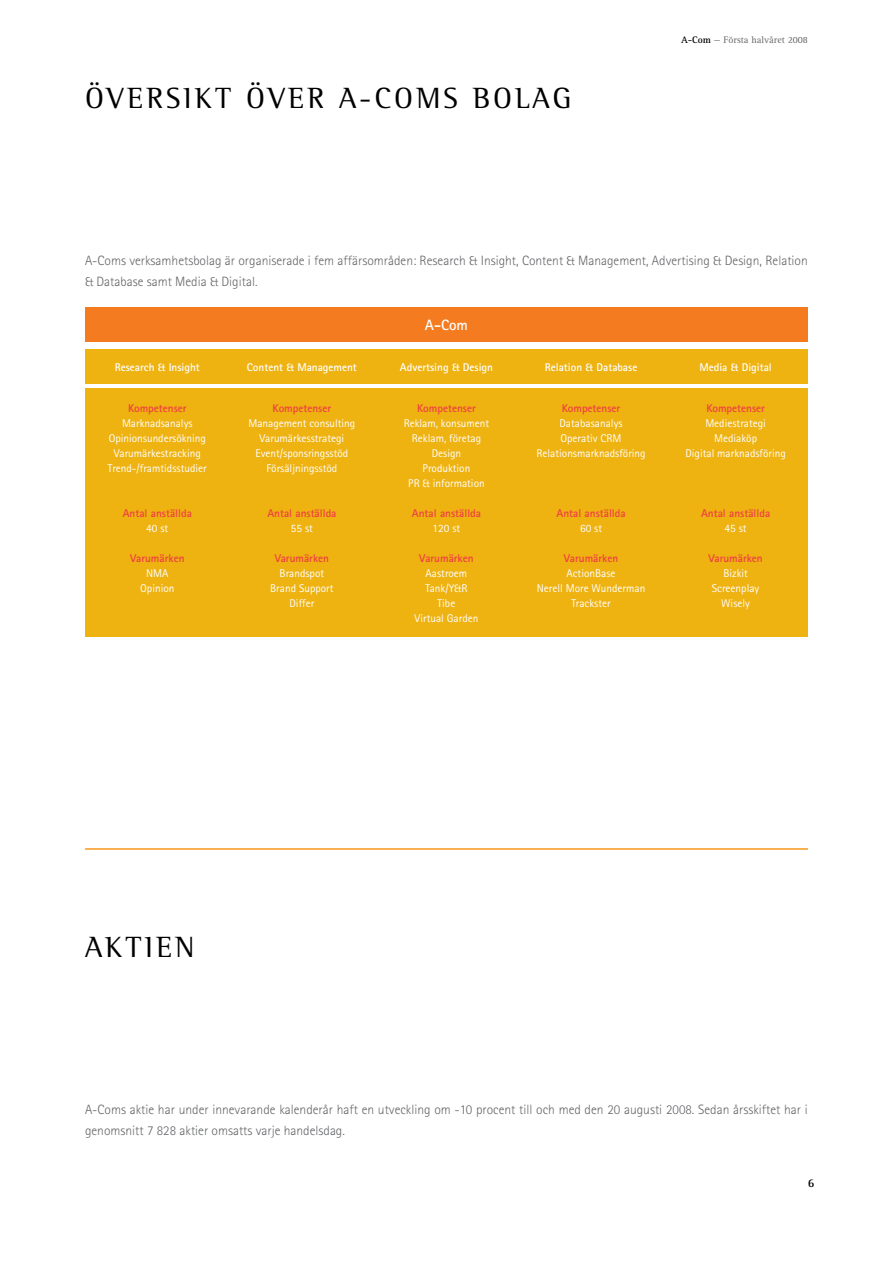
<style>
.page{position:relative;width:893px;height:1263px;background:#fff}
.page>*{position:absolute;margin:0;border:0;box-sizing:border-box;transform-origin:0 0}
.t1{font:30px "Rotis Semi Serif";letter-spacing:.1em;color:#000}
.t2{font:700 15px "Rotis Sans Serif";color:#fff}
.t3{font:300 13.5px/21px "Rotis Sans Serif";color:#636467}
.t4{font:700 12px "Rotis Serif";color:#000}
.t5{font:11.25px/15px "Rotis Sans Serif";color:#fff;text-align:center}
.t6{font:700 11.25px "Rotis Sans Serif";color:#ef3e42}
.t7{font:700 11.25px "Rotis Sans Serif";color:#fff}
.t8{font:9.75px "Rotis Serif";color:#636467}
.s1{font-weight:700;color:#000}
</style>
<div class="page">
<div style="left:85px;top:307px;width:723px;height:34px;background:#f47b20"></div>
<div style="left:85px;top:350px;width:145px;height:34px;background:#eeb211"></div>
<div style="left:85px;top:388px;width:145px;height:249px;background:#eeb211"></div>
<div style="left:230px;top:350px;width:144px;height:34px;background:#eeb211"></div>
<div style="left:230px;top:388px;width:144px;height:249px;background:#eeb211"></div>
<div style="left:374px;top:350px;width:145px;height:34px;background:#eeb211"></div>
<div style="left:374px;top:388px;width:145px;height:249px;background:#eeb211"></div>
<div style="left:519px;top:350px;width:144px;height:34px;background:#eeb211"></div>
<div style="left:519px;top:388px;width:144px;height:249px;background:#eeb211"></div>
<div style="left:663px;top:350px;width:145px;height:34px;background:#eeb211"></div>
<div style="left:663px;top:388px;width:145px;height:249px;background:#eeb211"></div>
<hr style="left:85px;top:848px;width:723px;height:2px;background:#f8981d">
<h1 class="t1" style="left:85px;top:80px;width:488px">ÖVERSIKT ÖVER A-COMS BOLAG</h1>
<p class="t8" style="left:681px;top:34px;width:128px"><span class="s1">A-Com</span> — Första halvåret 2008</p>
<p class="t3" style="left:85px;top:250px;width:724px">A-Coms verksamhetsbolag är organiserade i fem affärsområden: Research &amp; Insight, Content &amp; Management, Advertising &amp; Design, Relation &amp; Database samt Media &amp; Digital.</p>
<h2 class="t2" style="left:425px;top:316px;width:45px">A-Com</h2>
<p class="t7" style="left:115px;top:360px;width:87px">Research &amp; Insight</p>
<p class="t6" style="left:128px;top:401px;width:60px">Kompetenser</p>
<p class="t5" style="left:108px;top:416px;width:100px">Marknadsanalys<br>Opinionsundersökning<br>Varumärkestracking<br>Trend-/framtidsstudier</p>
<p class="t6" style="left:123px;top:506px;width:71px">Antal anställda</p>
<p class="t5" style="left:146px;top:521px;width:24px">40 st</p>
<p class="t6" style="left:130px;top:551px;width:56px">Varumärken</p>
<p class="t5" style="left:140px;top:566px;width:36px">NMA<br>Opinion</p>
<p class="t7" style="left:247px;top:360px;width:112px">Content &amp; Management</p>
<p class="t6" style="left:273px;top:401px;width:60px">Kompetenser</p>
<p class="t5" style="left:248px;top:416px;width:108px">Management consulting<br>Varumärkesstrategi<br>Event/sponsringsstöd<br>Försäljningsstöd</p>
<p class="t6" style="left:267px;top:506px;width:71px">Antal anställda</p>
<p class="t5" style="left:291px;top:521px;width:24px">55 st</p>
<p class="t6" style="left:275px;top:551px;width:56px">Varumärken</p>
<p class="t5" style="left:270px;top:566px;width:65px">Brandspot<br>Brand Support<br>Differ</p>
<p class="t7" style="left:400px;top:360px;width:95px">Advertsing &amp; Design</p>
<p class="t6" style="left:417px;top:401px;width:60px">Kompetenser</p>
<p class="t5" style="left:404px;top:416px;width:87px">Reklam, konsument<br>Reklam, företag<br>Design<br>Produktion<br>PR &amp; information</p>
<p class="t6" style="left:412px;top:506px;width:71px">Antal anställda</p>
<p class="t5" style="left:433px;top:521px;width:29px">120 st</p>
<p class="t6" style="left:419px;top:551px;width:56px">Varumärken</p>
<p class="t5" style="left:415px;top:566px;width:65px">Aastroem<br>Tank/Y&amp;R<br>Tibe<br>Virtual Garden</p>
<p class="t7" style="left:545px;top:360px;width:94px">Relation &amp; Database</p>
<p class="t6" style="left:562px;top:401px;width:60px">Kompetenser</p>
<p class="t5" style="left:536px;top:416px;width:111px">Databasanalys<br>Operativ CRM<br>Relationsmarknadsföring</p>
<p class="t7" style="left:699px;top:360px;width:74px">Media &amp; Digital</p>
<p class="t6" style="left:706px;top:401px;width:60px">Kompetenser</p>
<p class="t5" style="left:685px;top:416px;width:102px">Mediestrategi<br>Mediaköp<br>Digital marknadsföring</p>
<p class="t6" style="left:556px;top:506px;width:71px">Antal anställda</p>
<p class="t5" style="left:580px;top:521px;width:24px">60 st</p>
<p class="t6" style="left:564px;top:551px;width:56px">Varumärken</p>
<p class="t5" style="left:537px;top:566px;width:110px">ActionBase<br>Nerell More Wunderman<br>Trackster</p>
<p class="t6" style="left:701px;top:506px;width:71px">Antal anställda</p>
<p class="t5" style="left:725px;top:521px;width:24px">45 st</p>
<p class="t6" style="left:708px;top:551px;width:56px">Varumärken</p>
<p class="t5" style="left:712px;top:566px;width:49px">Bizkit<br>Screenplay<br>Wisely</p>
<h1 class="t1" style="left:85px;top:929px;width:111px">AKTIEN</h1>
<p class="t3" style="left:85px;top:1099px;width:724px">A-Coms aktie har under innevarande kalenderår haft en utveckling om -10 procent till och med den 20 augusti 2008. Sedan årsskiftet har i genomsnitt 7 828 aktier omsatts varje handelsdag.</p>
<p class="t4" style="left:808px;top:1176px;width:8px">6</p>
</div>
